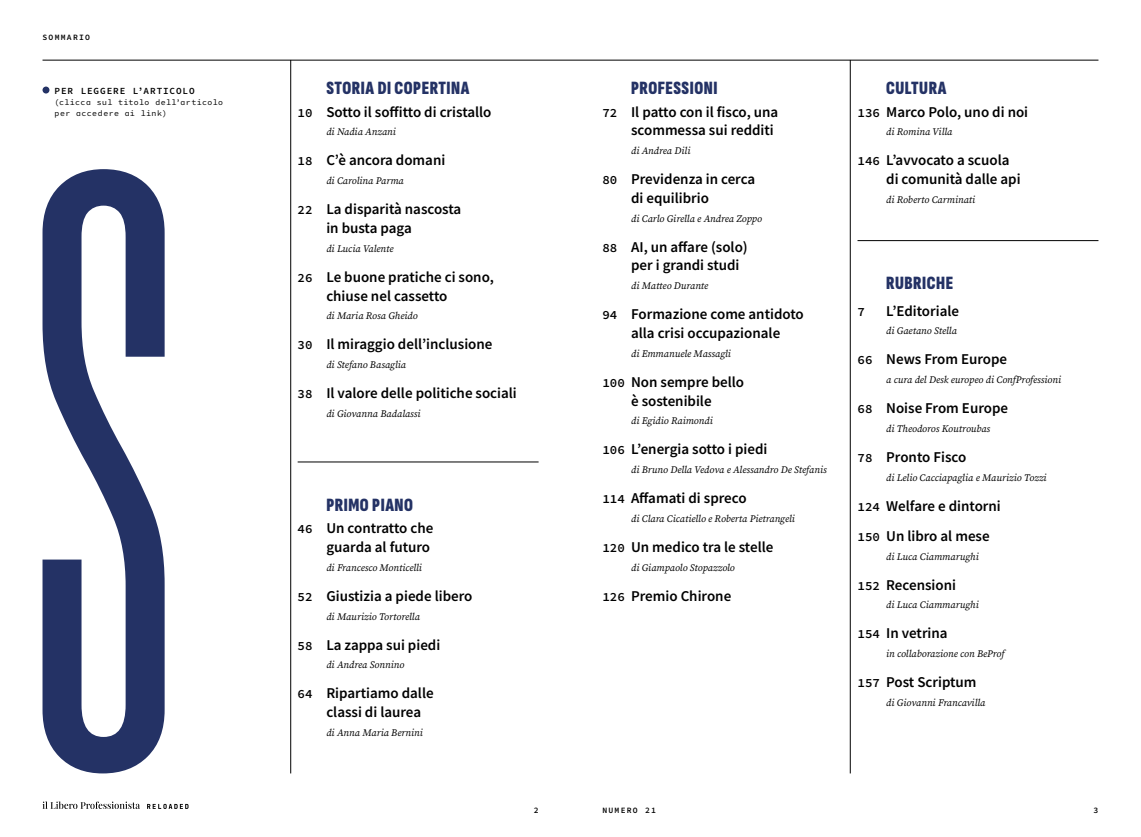
<style>
.page{position:relative;width:1141px;height:837px;background:#fff}
.page>*{position:absolute;margin:0;border:0;box-sizing:border-box;transform-origin:0 0}
.t1{font:900 extra-condensed 18.75px "Sofia Sans";letter-spacing:.03em;color:#243265}
.t2{font:600 15px/18.8px "Source Sans Pro";color:#000}
.t3{font:12.5px "Source Code Variable";color:#000}
.t4{font:italic 10px "Source Serif Variable";color:#000}
.t5{font:9.38px "Source Code Variable";letter-spacing:.095em;color:#000}
.t6{font:8.12px/11.2px "Source Code Variable";letter-spacing:.065em;color:#000}
.t7{font:600 8.12px "Source Code Pro";letter-spacing:.15em;color:#000}
.t8{font:8.12px "Source Code Variable";letter-spacing:.15em;color:#000}
</style>
<div class="page">
<svg style="left:43px;top:801px;width:97px;height:7px"></svg>
<svg style="left:147px;top:803px;width:42px;height:5px"></svg>
<hr style="left:43px;top:60px;width:1055px;height:1px;background:#000">
<hr style="left:298px;top:461px;width:241px;height:1px;background:#000">
<hr style="left:290px;top:60px;width:1px;height:713px;background:#000">
<hr style="left:850px;top:60px;width:1px;height:713px;background:#000">
<svg style="left:43px;top:169px;width:122px;height:604px;fill:#243265"></svg>
<div style="left:43px;top:86px;width:6px;height:7px;background:#243265;border-radius:50%"></div>
<hr style="left:857px;top:240px;width:241px;height:1px;background:#000">
<p class="t8" style="left:43px;top:32px;width:49px">SOMMARIO</p>
<p class="t1" style="left:326px;top:76px;width:145px">STORIA DI COPERTINA</p>
<p class="t1" style="left:631px;top:76px;width:88px">PROFESSIONI</p>
<p class="t1" style="left:886px;top:76px;width:62px">CULTURA</p>
<p class="t5" style="left:55px;top:84px;width:142px">PER LEGGERE L’ARTICOLO</p>
<p class="t6" style="left:55px;top:97px;width:170px">(clicca sul titolo dell’articolo per accedere ai link)</p>
<p class="t2" style="left:326px;top:102px;width:167px">Sotto il soffitto di cristallo</p>
<p class="t4" style="left:326px;top:125px;width:71px">di Nadia Anzani</p>
<p class="t2" style="left:326px;top:151px;width:121px">C’è ancora domani</p>
<p class="t4" style="left:326px;top:174px;width:79px">di Carolina Parma</p>
<p class="t2" style="left:326px;top:199px;width:136px">La disparità nascosta in busta paga</p>
<p class="t4" style="left:326px;top:241px;width:69px">di Lucia Valente</p>
<p class="t2" style="left:326px;top:267px;width:169px">Le buone pratiche ci sono, chiuse nel cassetto</p>
<p class="t4" style="left:326px;top:309px;width:93px">di Maria Rosa Gheido</p>
<p class="t2" style="left:326px;top:334px;width:168px">Il miraggio dell’inclusione</p>
<p class="t4" style="left:326px;top:358px;width:81px">di Stefano Basaglia</p>
<p class="t2" style="left:326px;top:383px;width:192px">Il valore delle politiche sociali</p>
<p class="t4" style="left:326px;top:406px;width:96px">di Giovanna Badalassi</p>
<p class="t2" style="left:631px;top:102px;width:149px">Il patto con il fisco, una scommessa sui redditi</p>
<p class="t4" style="left:631px;top:144px;width:61px">di Andrea Dili</p>
<p class="t2" style="left:631px;top:169px;width:126px">Previdenza in cerca di equilibrio</p>
<p class="t4" style="left:631px;top:211px;width:132px">di Carlo Girella e Andrea Zoppo</p>
<p class="t2" style="left:631px;top:237px;width:118px">AI, un affare (solo) per i grandi studi</p>
<p class="t4" style="left:631px;top:279px;width:79px">di Matteo Durante</p>
<p class="t2" style="left:631px;top:304px;width:174px">Formazione come antidoto alla crisi occupazionale</p>
<p class="t4" style="left:631px;top:346px;width:101px">di Emmanuele Massagli</p>
<p class="t2" style="left:631px;top:372px;width:115px">Non sempre bello è sostenibile</p>
<p class="t4" style="left:631px;top:414px;width:83px">di Egidio Raimondi</p>
<p class="t2" style="left:631px;top:439px;width:138px">L’energia sotto i piedi</p>
<p class="t4" style="left:631px;top:463px;width:197px">di Bruno Della Vedova e Alessandro De Stefanis</p>
<p class="t2" style="left:631px;top:488px;width:117px">Affamati di spreco</p>
<p class="t4" style="left:631px;top:511px;width:165px">di Clara Cicatiello e Roberta Pietrangeli</p>
<p class="t2" style="left:631px;top:537px;width:144px">Un medico tra le stelle</p>
<p class="t4" style="left:631px;top:560px;width:105px">di Giampaolo Stopazzolo</p>
<p class="t2" style="left:631px;top:586px;width:102px">Premio Chirone</p>
<p class="t2" style="left:886px;top:102px;width:144px">Marco Polo, uno di noi</p>
<p class="t4" style="left:886px;top:125px;width:68px">di Romina Villa</p>
<p class="t2" style="left:886px;top:151px;width:136px">L’avvocato a scuola di comunità dalle api</p>
<p class="t4" style="left:886px;top:193px;width:91px">di Roberto Carminati</p>
<p class="t3" style="left:298px;top:103px;width:16px">10</p>
<p class="t3" style="left:602px;top:103px;width:16px">72</p>
<p class="t3" style="left:857px;top:103px;width:24px">136</p>
<p class="t3" style="left:298px;top:152px;width:16px">18</p>
<p class="t3" style="left:857px;top:152px;width:24px">146</p>
<p class="t3" style="left:602px;top:171px;width:16px">80</p>
<p class="t3" style="left:298px;top:201px;width:16px">22</p>
<p class="t3" style="left:602px;top:238px;width:16px">88</p>
<p class="t3" style="left:298px;top:268px;width:16px">26</p>
<p class="t1" style="left:886px;top:271px;width:68px">RUBRICHE</p>
<p class="t2" style="left:886px;top:301px;width:74px">L’Editoriale</p>
<p class="t4" style="left:886px;top:324px;width:72px">di Gaetano Stella</p>
<p class="t2" style="left:886px;top:349px;width:122px">News From Europe</p>
<p class="t4" style="left:886px;top:373px;width:176px">a cura del Desk europeo di ConfProfessioni</p>
<p class="t2" style="left:886px;top:398px;width:123px">Noise From Europe</p>
<p class="t4" style="left:886px;top:421px;width:106px">di Theodoros Koutroubas</p>
<p class="t2" style="left:886px;top:447px;width:82px">Pronto Fisco</p>
<p class="t4" style="left:886px;top:470px;width:162px">di Lelio Cacciapaglia e Maurizio Tozzi</p>
<p class="t2" style="left:886px;top:490px;width:116px;line-height:30px">Welfare e dintorni<br>Un libro al mese</p>
<p class="t4" style="left:886px;top:549px;width:94px">di Luca Ciammarughi</p>
<p class="t2" style="left:886px;top:574px;width:71px">Recensioni</p>
<p class="t4" style="left:886px;top:598px;width:94px">di Luca Ciammarughi</p>
<p class="t2" style="left:886px;top:623px;width:63px">In vetrina</p>
<p class="t4" style="left:886px;top:646px;width:120px">in collaborazione con BeProf</p>
<p class="t2" style="left:886px;top:672px;width:92px">Post Scriptum</p>
<p class="t4" style="left:886px;top:695px;width:101px">di Giovanni Francavilla</p>
<p class="t3" style="left:857px;top:302px;width:9px">7</p>
<p class="t3" style="left:602px;top:306px;width:16px">94</p>
<p class="t3" style="left:298px;top:336px;width:16px">30</p>
<p class="t3" style="left:857px;top:351px;width:16px">66</p>
<p class="t3" style="left:602px;top:373px;width:24px">100</p>
<p class="t3" style="left:298px;top:384px;width:16px">38</p>
<p class="t3" style="left:857px;top:399px;width:16px">68</p>
<p class="t3" style="left:602px;top:441px;width:24px">106</p>
<p class="t3" style="left:857px;top:448px;width:16px">78</p>
<p class="t3" style="left:602px;top:489px;width:24px">114</p>
<p class="t1" style="left:326px;top:492px;width:88px">PRIMO PIANO</p>
<p class="t3" style="left:857px;top:497px;width:24px">124</p>
<p class="t2" style="left:326px;top:518px;width:108px">Un contratto che guarda al futuro</p>
<p class="t4" style="left:326px;top:560px;width:97px">di Francesco Monticelli</p>
<p class="t2" style="left:326px;top:586px;width:148px">Giustizia a piede libero</p>
<p class="t4" style="left:326px;top:609px;width:95px">di Maurizio Tortorella</p>
<p class="t2" style="left:326px;top:634px;width:115px">La zappa sui piedi</p>
<p class="t4" style="left:326px;top:658px;width:80px">di Andrea Sonnino</p>
<p class="t2" style="left:326px;top:683px;width:109px">Ripartiamo dalle classi di laurea</p>
<p class="t4" style="left:326px;top:725px;width:98px">di Anna Maria Bernini</p>
<p class="t3" style="left:298px;top:519px;width:16px">46</p>
<p class="t3" style="left:857px;top:527px;width:24px">150</p>
<p class="t3" style="left:602px;top:538px;width:24px">120</p>
<p class="t3" style="left:857px;top:576px;width:24px">152</p>
<p class="t3" style="left:602px;top:587px;width:24px">126</p>
<p class="t3" style="left:298px;top:587px;width:16px">52</p>
<p class="t3" style="left:857px;top:624px;width:24px">154</p>
<p class="t3" style="left:298px;top:636px;width:16px">58</p>
<p class="t3" style="left:857px;top:673px;width:24px">157</p>
<p class="t3" style="left:298px;top:684px;width:16px">64</p>
<p class="t7" style="left:534px;top:804px;width:6px">2</p>
<p class="t7" style="left:602px;top:804px;width:55px">NUMERO 21</p>
<p class="t7" style="left:1094px;top:804px;width:6px">3</p>
</div>
